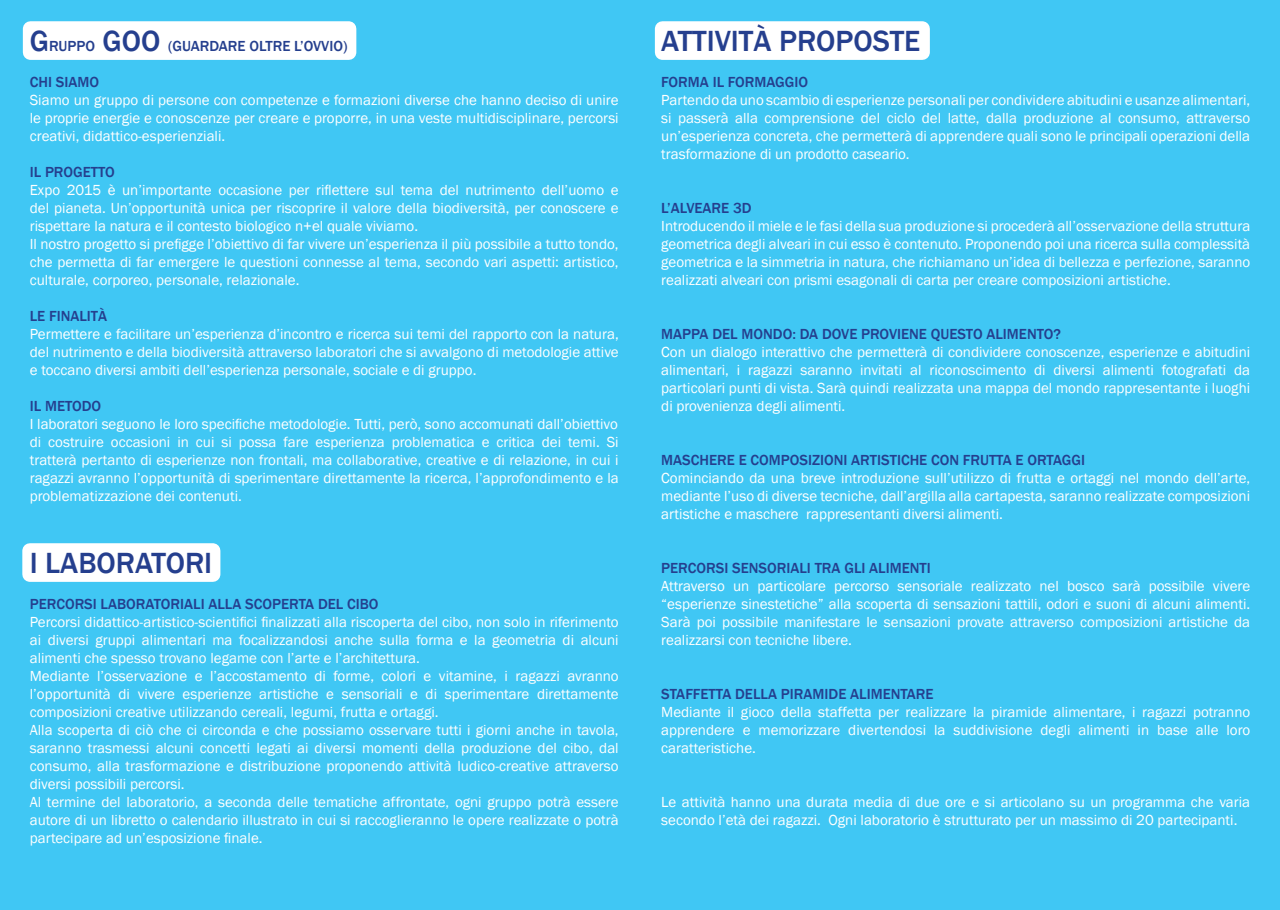
<style>
.page{position:relative;width:1280px;height:910px;background:#40c7f4}
.page>*{position:absolute;margin:0;border:0;box-sizing:border-box;transform-origin:0 0}
.t1{font:500 30px "Franklin Gothic";color:#253f8e}
.t2{font:15px/18px "Franklin Gothic";color:#fff;text-align:justify}
.t3{font:500 15px "Franklin Gothic";color:#253f8e}
.s1{font-size:30px}
</style>
<div class="page">
<div style="left:30px;top:29px;width:319px;height:23px;background:#fff"></div>
<div style="left:30px;top:551px;width:183px;height:23px;background:#fff"></div>
<div style="left:662px;top:29px;width:260px;height:23px;background:#fff"></div>
<p class="t3" style="left:30px;top:36px;width:319px"><span class="s1">G</span>RUPPO <span class="s1">GOO</span> (GUARDARE OLTRE L’OVVIO)</p>
<p class="t3" style="left:30px;top:72px;width:71px">CHI SIAMO</p>
<p class="t2" style="left:30px;top:91px;width:590px">Siamo un gruppo di persone con competenze e formazioni diverse che hanno deciso di unire le proprie energie e conoscenze per creare e proporre, in una veste multidisciplinare, percorsi creativi, didattico-esperienziali.</p>
<p class="t3" style="left:30px;top:162px;width:87px">IL PROGETTO</p>
<p class="t2" style="left:30px;top:181px;width:590px;text-align:left">Expo 2015 è un’importante occasione per riflettere sul tema del nutrimento dell’uomo e del pianeta. Un’opportunità unica per riscoprire il valore della biodiversità, per conoscere e rispettare la natura e il contesto biologico n+el quale viviamo.<br>Il nostro progetto si prefigge l’obiettivo di far vivere un’esperienza il più possibile a tutto tondo, che permetta di far emergere le questioni connesse al tema, secondo vari aspetti: artistico, culturale, corporeo, personale, relazionale.</p>
<p class="t3" style="left:30px;top:306px;width:79px">LE FINALITÀ</p>
<p class="t2" style="left:30px;top:325px;width:590px">Permettere e facilitare un’esperienza d’incontro e ricerca sui temi del rapporto con la natura, del nutrimento e della biodiversità attraverso laboratori che si avvalgono di metodologie attive e toccano diversi ambiti dell’esperienza personale, sociale e di gruppo.</p>
<p class="t3" style="left:30px;top:396px;width:73px">IL METODO</p>
<p class="t2" style="left:30px;top:415px;width:590px">I laboratori seguono le loro specifiche metodologie. Tutti, però, sono accomunati dall’obiettivo di costruire occasioni in cui si possa fare esperienza problematica e critica dei temi. Si tratterà pertanto di esperienze non frontali, ma collaborative, creative e di relazione, in cui i ragazzi avranno l’opportunità di sperimentare direttamente la ricerca, l’approfondimento e la problematizzazione dei contenuti.</p>
<h1 class="t1" style="left:30px;top:544px;width:184px">I LABORATORI</h1>
<p class="t3" style="left:30px;top:594px;width:350px">PERCORSI LABORATORIALI ALLA SCOPERTA DEL CIBO</p>
<p class="t2" style="left:30px;top:613px;width:590px;text-align:left">Percorsi didattico-artistico-scientifici finalizzati alla riscoperta del cibo, non solo in riferimento ai diversi gruppi alimentari ma focalizzandosi anche sulla forma e la geometria di alcuni alimenti che spesso trovano legame con l’arte e l’architettura.<br>Mediante l’osservazione e l’accostamento di forme, colori e vitamine, i ragazzi avranno l’opportunità di vivere esperienze artistiche e sensoriali e di sperimentare direttamente composizioni creative utilizzando cereali, legumi, frutta e ortaggi.<br>Alla scoperta di ciò che ci circonda e che possiamo osservare tutti i giorni anche in tavola, saranno trasmessi alcuni concetti legati ai diversi momenti della produzione del cibo, dal consumo, alla trasformazione e distribuzione proponendo attività ludico-creative attraverso diversi possibili percorsi.<br>Al termine del laboratorio, a seconda delle tematiche affrontate, ogni gruppo potrà essere autore di un libretto o calendario illustrato in cui si raccoglieranno le opere realizzate o potrà partecipare ad un’esposizione finale.</p>
<h1 class="t1" style="left:661px;top:22px;width:261px">ATTIVITÀ PROPOSTE</h1>
<p class="t3" style="left:661px;top:72px;width:148px">FORMA IL FORMAGGIO</p>
<p class="t2" style="left:661px;top:91px;width:590px">Partendo da uno scambio di esperienze personali per condividere abitudini e usanze alimentari, si passerà alla comprensione del ciclo del latte, dalla produzione al consumo, attraverso un’esperienza concreta, che permetterà di apprendere quali sono le principali operazioni della trasformazione di un prodotto caseario.</p>
<p class="t3" style="left:661px;top:198px;width:92px">L’ALVEARE 3D</p>
<p class="t2" style="left:661px;top:217px;width:590px">Introducendo il miele e le fasi della sua produzione si procederà all’osservazione della struttura geometrica degli alveari in cui esso è contenuto. Proponendo poi una ricerca sulla complessità geometrica e la simmetria in natura, che richiamano un’idea di bellezza e perfezione, saranno realizzati alveari con prismi esagonali di carta per creare composizioni artistiche.</p>
<p class="t3" style="left:661px;top:324px;width:401px">MAPPA DEL MONDO: DA DOVE PROVIENE QUESTO ALIMENTO?</p>
<p class="t2" style="left:661px;top:343px;width:590px">Con un dialogo interattivo che permetterà di condividere conoscenze, esperienze e abitudini alimentari, i ragazzi saranno invitati al riconoscimento di diversi alimenti fotografati da particolari punti di vista. Sarà quindi realizzata una mappa del mondo rappresentante i luoghi di provenienza degli alimenti.</p>
<p class="t3" style="left:661px;top:450px;width:425px">MASCHERE E COMPOSIZIONI ARTISTICHE CON FRUTTA E ORTAGGI</p>
<p class="t2" style="left:661px;top:469px;width:590px">Cominciando da una breve introduzione sull’utilizzo di frutta e ortaggi nel mondo dell’arte, mediante l’uso di diverse tecniche, dall’argilla alla cartapesta, saranno realizzate composizioni artistiche e maschere rappresentanti diversi alimenti.</p>
<p class="t3" style="left:661px;top:558px;width:271px">PERCORSI SENSORIALI TRA GLI ALIMENTI</p>
<p class="t2" style="left:661px;top:577px;width:590px">Attraverso un particolare percorso sensoriale realizzato nel bosco sarà possibile vivere “esperienze sinestetiche” alla scoperta di sensazioni tattili, odori e suoni di alcuni alimenti.<br>Sarà poi possibile manifestare le sensazioni provate attraverso composizioni artistiche da realizzarsi con tecniche libere.</p>
<p class="t3" style="left:661px;top:684px;width:274px">STAFFETTA DELLA PIRAMIDE ALIMENTARE</p>
<p class="t2" style="left:661px;top:703px;width:590px">Mediante il gioco della staffetta per realizzare la piramide alimentare, i ragazzi potranno apprendere e memorizzare divertendosi la suddivisione degli alimenti in base alle loro caratteristiche.</p>
<p class="t2" style="left:661px;top:793px;width:590px">Le attività hanno una durata media di due ore e si articolano su un programma che varia secondo l’età dei ragazzi. Ogni laboratorio è strutturato per un massimo di 20 partecipanti.</p>
</div>
